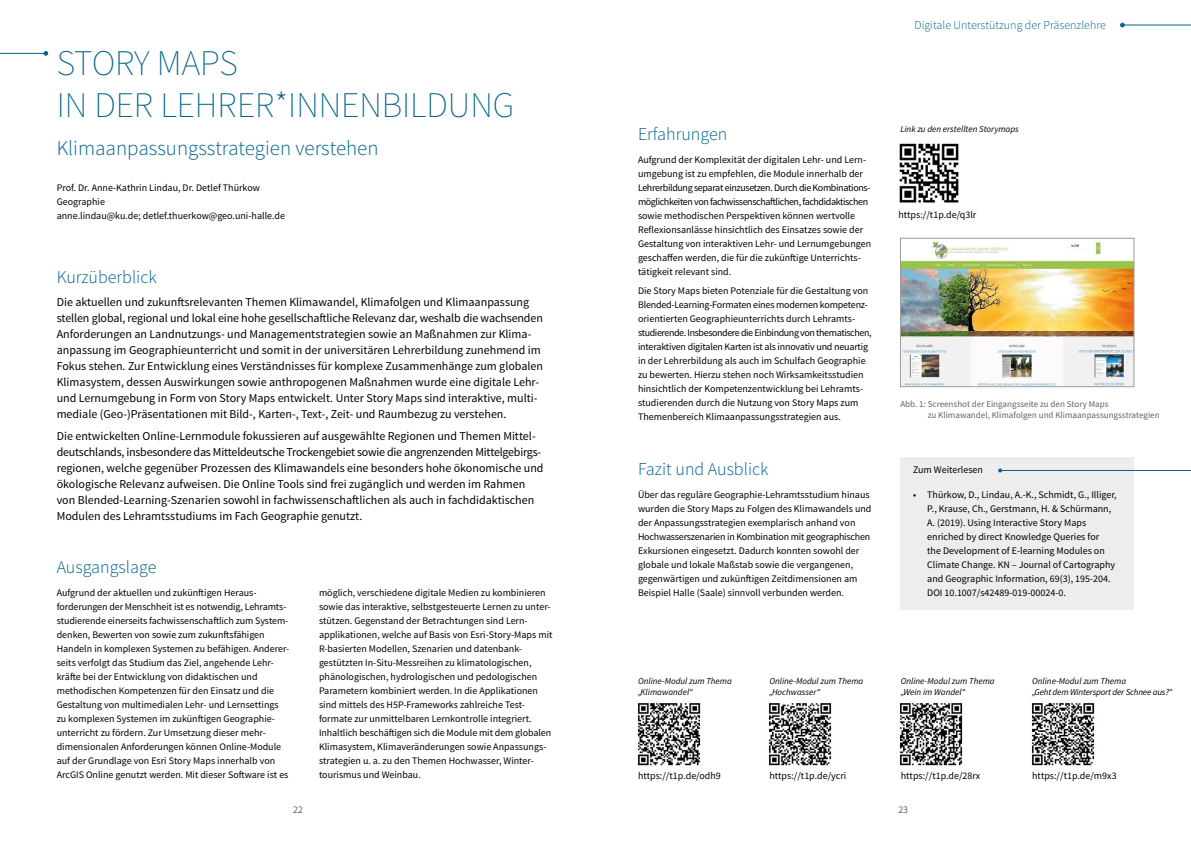
<style>
.page{position:relative;width:1191px;height:842px;background:#fff}
.page>*{position:absolute;margin:0;border:0;box-sizing:border-box;transform-origin:0 0}
.t1{font:200 36px/42px "Source Sans Pro";color:#00628b}
.t2{font:300 21px "Source Sans Pro";color:#00628b}
.t3{font:300 18px "Source Sans Pro";color:#00628b}
.t4{font:12px/16px "Source Sans Pro";color:#000}
.t5{font:300 12px "Source Sans Pro";color:#00628b}
.t6{font:10px/14px "Source Sans Pro";color:#000}
.t7{font:300 10px "Source Sans Pro";color:#000}
.t8{font:italic 9px/11px "Source Sans Pro";color:#000}
.t9{font:9px/11px "Source Sans Pro";color:#646363}
.t10{font:italic 9px/11px "Source Sans Pro";letter-spacing:-.02em;color:#000}
</style>
<div class="page">
<hr style="left:1120px;top:25px;width:71px;height:1px;background:#00628b">
<svg style="left:1120px;top:23px;width:4px;height:4px"></svg>
<hr style="left:0;top:53px;width:47px;height:1px;background:#00628b">
<svg style="left:44px;top:51px;width:4px;height:5px"></svg>
<img style="left:638px;top:703px;width:63px;height:63px">
<img style="left:899px;top:143px;width:60px;height:60px">
<img style="left:768px;top:703px;width:64px;height:63px">
<img style="left:899px;top:703px;width:64px;height:63px">
<img style="left:1031px;top:703px;width:64px;height:63px">
<img style="left:902px;top:241px;width:230px;height:144px">
<div style="left:900px;top:238px;width:234px;height:149px;border:1px solid #9d9d9c"></div>
<hr style="left:1000px;top:470px;width:191px;height:1px;background:#00628b">
<div style="left:900px;top:457px;width:234px;height:153px;background:#ededed"></div>
<h1 class="t1" style="left:57px;top:42px;width:459px">STORY MAPS<br>IN DER LEHRER*INNENBILDUNG</h1>
<h2 class="t2" style="left:57px;top:135px;width:323px">Klimaanpassungsstrategien verstehen</h2>
<p class="t6" style="left:57px;top:181px;width:230px">Prof. Dr. Anne-Kathrin Lindau, Dr. Detlef Thürkow<br>Geographie<br>anne.lindau@ku.de; detlef.thuerkow@geo.uni-halle.de</p>
<h3 class="t3" style="left:57px;top:266px;width:102px">Kurzüberblick</h3>
<p class="t4" style="left:57px;top:294px;width:488px">Die aktuellen und zukunftsrelevanten Themen Klimawandel, Klimafolgen und Klimaanpassung stellen global, regional und lokal eine hohe gesellschaftliche Relevanz dar, weshalb die wachsenden Anforderungen an Landnutzungs- und Managementstrategien sowie an Maßnahmen zur Klima&shy;anpassung im Geographieunterricht und somit in der universitären Lehrerbildung zunehmend im Fokus stehen. Zur Entwicklung eines Verständnisses für komplexe Zusammenhänge zum globalen Klimasystem, dessen Auswirkungen sowie anthropogenen Maßnahmen wurde eine digitale Lehr&shy;und Lernumgebung in Form von Story Maps entwickelt. Unter Story Maps sind interaktive, multi&shy;mediale (Geo-)Präsentationen mit Bild-, Karten-, Text-, Zeit- und Raumbezug zu verstehen.</p>
<p class="t4" style="left:57px;top:428px;width:488px">Die entwickelten Online-Lernmodule fokussieren auf ausgewählte Regionen und Themen Mittel&shy;deutschlands, insbesondere das Mitteldeutsche Trockengebiet sowie die angrenzenden Mittelgebirgs&shy;regionen, welche gegenüber Prozessen des Klimawandels eine besonders hohe ökonomische und ökologische Relevanz aufweisen. Die Online Tools sind frei zugänglich und werden im Rahmen von Blended-Learning-Szenarien sowohl in fachwissenschaftlichen als auch in fachdidaktischen Modulen des Lehramtsstudiums im Fach Geographie genutzt.</p>
<h3 class="t3" style="left:57px;top:556px;width:101px">Ausgangslage</h3>
<p class="t6" style="left:57px;top:586px;width:234px">Aufgrund der aktuellen und zukünftigen Heraus&shy;forderungen der Menschheit ist es notwendig, Lehramts&shy;studierende einerseits fachwissenschaftlich zum System&shy;denken, Bewerten von sowie zum zukunftsfähigen Handeln in komplexen Systemen zu befähigen. Anderer&shy;seits verfolgt das Studium das Ziel, angehende Lehr&shy;kräfte bei der Entwicklung von didaktischen und methodischen Kompetenzen für den Einsatz und die Gestaltung von multimedialen Lehr- und Lernsettings zu komplexen Systemen im zukünftigen Geographie&shy;unterricht zu fördern. Zur Umsetzung dieser mehr&shy;dimensionalen Anforderungen können Online-Module auf der Grundlage von Esri Story Maps innerhalb von ArcGIS Online genutzt werden. Mit dieser Software ist es</p>
<p class="t6" style="left:319px;top:586px;width:235px">möglich, verschiedene digitale Medien zu kombinieren sowie das interaktive, selbstgesteuerte Lernen zu unter&shy;stützen. Gegenstand der Betrachtungen sind Lern&shy;applikationen, welche auf Basis von Esri-Story-Maps mit R-basierten Modellen, Szenarien und datenbank&shy;gestützten In-Situ-Messreihen zu klimatologischen, phänologischen, hydrologischen und pedologischen Parametern kombiniert werden. In die Applikationen sind mittels des H5P-Frameworks zahlreiche Test&shy;formate zur unmittelbaren Lernkontrolle integriert.<br>Inhaltlich beschäftigen sich die Module mit dem globalen Klimasystem, Klimaveränderungen sowie Anpassungs&shy;strategien u. a. zu den Themen Hochwasser, Winter&shy;tourismus und Weinbau.</p>
<p class="t5" style="left:914px;top:18px;width:193px">Digitale Unterstützung der Präsenzlehre</p>
<h3 class="t3" style="left:638px;top:123px;width:91px">Erfahrungen</h3>
<p class="t6" style="left:638px;top:153px;width:235px">Aufgrund der Komplexität der digitalen Lehr- und Lern&shy;umgebung ist zu empfehlen, die Module innerhalb der Lehrerbildung separat einzusetzen. Durch die Kombinations&shy;möglichkeiten von fachwissenschaftlichen, fachdidaktischen sowie methodischen Perspektiven können wertvolle Reflexionsanlässe hinsichtlich des Einsatzes sowie der Gestaltung von interaktiven Lehr- und Lernumgebungen geschaffen werden, die für die zukünftige Unterrichts&shy;tätigkeit relevant sind.</p>
<p class="t6" style="left:638px;top:284px;width:235px">Die Story Maps bieten Potenziale für die Gestaltung von Blended-Learning-Formaten eines modernen kompetenz&shy;orientierten Geographieunterrichts durch Lehramts&shy;studierende. Insbesondere die Einbindung von thematischen, interaktiven digitalen Karten ist als innovativ und neuartig in der Lehrerbildung als auch im Schulfach Geographie zu bewerten. Hierzu stehen noch Wirksamkeitsstudien hinsichtlich der Kompetenzentwicklung bei Lehramts&shy;studierenden durch die Nutzung von Story Maps zum Themenbereich Klimaanpassungsstrategien aus.</p>
<h3 class="t3" style="left:638px;top:458px;width:132px">Fazit und Ausblick</h3>
<p class="t6" style="left:638px;top:488px;width:235px">Über das reguläre Geographie-Lehramtsstudium hinaus wurden die Story Maps zu Folgen des Klimawandels und der Anpassungsstrategien exemplarisch anhand von Hochwasserszenarien in Kombination mit geographischen Exkursionen eingesetzt. Dadurch konnten sowohl der globale und lokale Maßstab sowie die vergangenen, gegenwärtigen und zukünftigen Zeitdimensionen am Beispiel Halle (Saale) sinnvoll verbunden werden.</p>
<p class="t8" style="left:900px;top:124px;width:120px">Link zu den erstellten Storymaps</p>
<p class="t6" style="left:898px;top:208px;width:79px">https://t1p.de/q3lr</p>
<p class="t9" style="left:927px;top:398px;width:233px;text-indent:-27px">Abb. 1: Screenshot der Eingangsseite zu den Story Maps<br>zu Klimawandel, Klimafolgen und Klimaanpassungsstrategien</p>
<p class="t6" style="left:913px;top:463px;width:71px">Zum Weiterlesen</p>
<p class="t6" style="left:927px;top:488px;width:191px;text-indent:-14px">• Thürkow, D., Lindau, A.-K., Schmidt, G., Illiger, P., Krause, Ch., Gerstmann, H. &amp; Schürmann, A. (2019). Using Interactive Story Maps enriched by direct Knowledge Queries for<br>the Development of E-learning Modules on Climate Change. KN – Journal of Cartography and Geographic Information, 69(3), 195-204.<br>DOI 10.1007/s42489-019-00024-0.</p>
<p class="t8" style="left:638px;top:676px;width:95px">Online-Modul zum Thema „Klimawandel“</p>
<p class="t6" style="left:638px;top:769px;width:84px">https://t1p.de/odh9</p>
<p class="t8" style="left:769px;top:676px;width:95px">Online-Modul zum Thema „Hochwasser“</p>
<p class="t6" style="left:769px;top:769px;width:78px">https://t1p.de/ycri</p>
<p class="t8" style="left:900px;top:676px;width:95px">Online-Modul zum Thema „Wein im Wandel“</p>
<p class="t6" style="left:900px;top:769px;width:81px">https://t1p.de/28rx</p>
<p class="t10" style="left:1032px;top:676px;width:142px">Online-Modul zum Thema<br>„Geht dem Wintersport der Schnee aus?“</p>
<p class="t6" style="left:1032px;top:769px;width:86px">https://t1p.de/m9x3</p>
<p class="t7" style="left:293px;top:804px;width:11px">22</p>
<p class="t7" style="left:898px;top:804px;width:11px">23</p>
</div>
